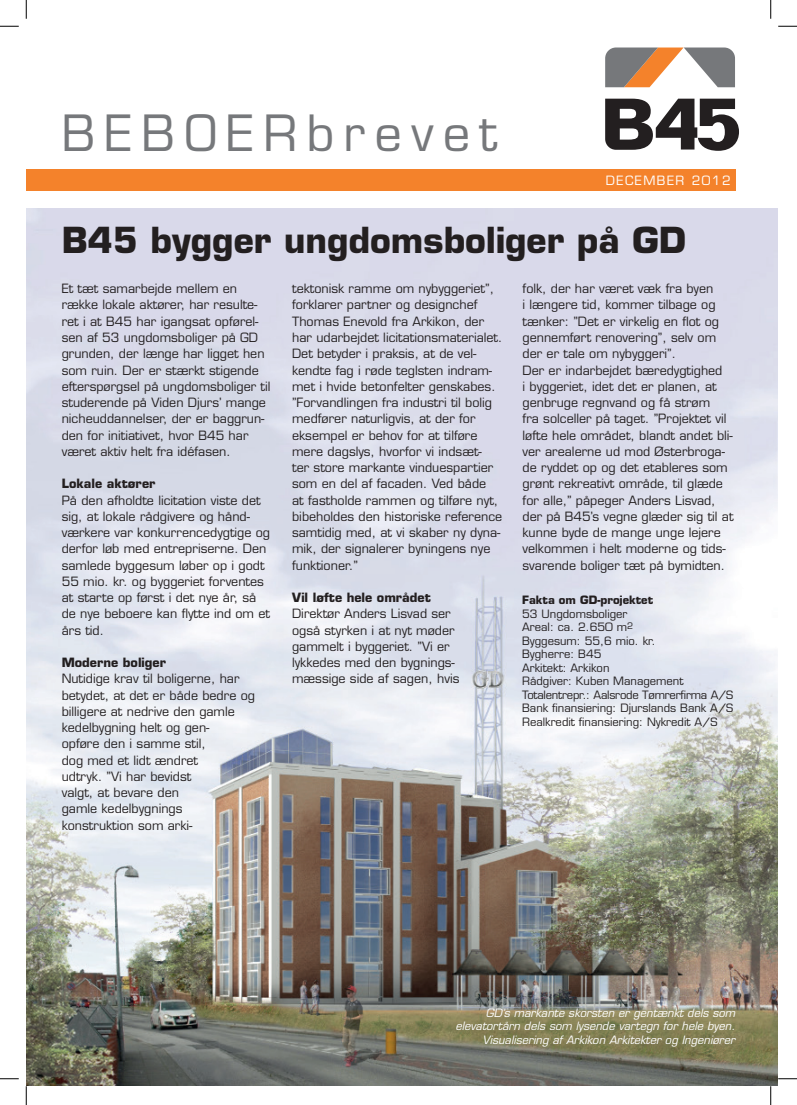
<style>
.page{position:relative;width:797px;height:1105px;background:#fff}
.page>*{position:absolute;margin:0;border:0;box-sizing:border-box;transform-origin:0 0}
.t1{font:48.75px "Eurostile";letter-spacing:.19em;color:#76787b}
.t2{font:700 35px "Eurostile";color:#231f20}
.t3{font:12.5px/16.2px "Eurostile";color:#231f20}
.t4{font:700 12.5px "Eurostile";color:#231f20}
.t5{font:12.5px "Eurostile";letter-spacing:.12em;color:#fff}
.t6{font:11.25px/13.5px "Eurostile";color:#231f20}
.t7{font:italic 11.25px/13.8px "Eurostile";color:#fff;text-align:right}
.t8{font:700 11.25px "Eurostile";color:#231f20}
</style>
<div class="page">
<img style="left:26px;top:209px;width:751px;height:877px">
<svg style="left:605px;top:48px;width:130px;height:39px"></svg>
<svg style="left:605px;top:99px;width:134px;height:52px"></svg>
<div style="left:26px;top:170px;width:709px;height:21px;background:#f4822b"></div>
<svg style="left:0;top:25px;width:19px;height:2px"></svg>
<svg style="left:778px;top:25px;width:19px;height:2px"></svg>
<svg style="left:0;top:1078px;width:19px;height:1px"></svg>
<svg style="left:778px;top:1078px;width:19px;height:1px"></svg>
<svg style="left:25px;top:0;width:2px;height:19px"></svg>
<svg style="left:25px;top:1086px;width:2px;height:19px"></svg>
<svg style="left:770px;top:0;width:1px;height:19px"></svg>
<svg style="left:770px;top:1086px;width:1px;height:19px"></svg>
<h1 class="t1" style="left:62px;top:103px;width:437px">BEBOERbrevet</h1>
<p class="t5" style="left:606px;top:173px;width:126px">DECEMBER 2012</p>
<h2 class="t2" style="left:62px;top:218px;width:626px">B45 bygger ungdomsboliger på GD</h2>
<p class="t3" style="left:62px;top:280px;width:210px">Et tæt samarbejde mellem en række lokale aktører, har resulte&shy;ret i at B45 har igangsat opførel&shy;sen af 53 ungdomsboliger på GD grunden, der længe har ligget hen som ruin. Der er stærkt stigende efterspørgsel på ungdomsboliger til studerende på Viden Djurs’ mange nicheuddannelser, der er baggrun&shy;den for initiativet, hvor B45 har været aktiv helt fra idéfasen.</p>
<p class="t4" style="left:62px;top:476px;width:95px">Lokale aktører</p>
<p class="t3" style="left:62px;top:492px;width:210px">På den afholdte licitation viste det sig, at lokale rådgivere og hånd&shy;værkere var konkurrencedygtige og derfor løb med entrepriserne. Den samlede byggesum løber op i godt<br>55 mio. kr. og byggeriet forventes at starte op først i det nye år, så de nye beboere kan flytte ind om et års tid.</p>
<p class="t4" style="left:62px;top:655px;width:106px">Moderne boliger</p>
<p class="t3" style="left:62px;top:670px;width:195px">Nutidige krav til boligerne, har betydet, at det er både bedre og billigere at nedrive den gamle kedelbygning helt og gen-<br>opføre den i samme stil,<br>dog med et lidt ændret<br>udtryk. ”Vi har bevidst<br>valgt, at bevare den<br>gamle kedelbygnings konstruktion som arki-</p>
<p class="t3" style="left:292px;top:280px;width:212px">tektonisk ramme om nybyggeriet”, forklarer partner og designchef Thomas Enevold fra Arkikon, der har udarbejdet licitationsmaterialet.<br>Det betyder i praksis, at de vel&shy;kendte fag i røde teglsten indram&shy;met i hvide betonfelter genskabes. ”Forvandlingen fra industri til bolig medfører naturligvis, at der for eksempel er behov for at tilføre mere dagslys, hvorfor vi indsæt-<br>ter store markante vinduespartier som en del af facaden. Ved både<br>at fastholde rammen og tilføre nyt, bibeholdes den historiske reference samtidig med, at vi skaber ny dyna&shy;mik, der signalerer byningens nye funktioner.”</p>
<p class="t4" style="left:292px;top:590px;width:140px">Vil løfte hele området</p>
<p class="t3" style="left:292px;top:605px;width:169px">Direktør Anders Lisvad ser også styrken i at nyt møder gammelt i byggeriet. ”Vi er lykkedes med den bygnings&shy;mæssige side af sagen, hvis</p>
<p class="t3" style="left:522px;top:280px;width:212px">folk, der har været væk fra byen<br>i længere tid, kommer tilbage og tænker: ”Det er virkelig en flot og gennemført renovering”, selv om der er tale om nybyggeri”.<br>Der er indarbejdet bæredygtighed<br>i byggeriet, idet det er planen, at genbruge regnvand og få strøm<br>fra solceller på taget. ”Projektet vil løfte hele området, blandt andet bli&shy;ver arealerne ud mod Østerbroga&shy;de ryddet op og det etableres som grønt rekreativt område, til glæde for alle,” påpeger Anders Lisvad, der på B45’s vegne glæder sig til at kunne byde de mange unge lejere velkommen i helt moderne og tids&shy;svarende boliger tæt på bymidten.</p>
<p class="t8" style="left:522px;top:593px;width:132px">Fakta om GD-projektet</p>
<p class="t6" style="left:522px;top:607px;width:213px">53 Ungdomsboliger<br>Areal: ca. 2.650 m<sup>2<br></sup>Byggesum: 55,6 mio. kr.<br>Bygherre: B45<br>Arkitekt: Arkikon<br>Rådgiver: Kuben Management<br>Totalentrepr.: Aalsrode Tømrerfirma A/S<br>Bank finansiering: Djurslands Bank A/S<br>Realkredit finansiering: Nykredit A/S</p>
<p class="t7" style="left:455px;top:1005px;width:281px">GD’s markante skorsten er gentænkt dels som elevatortårn dels som lysende vartegn for hele byen.<br>Visualisering af Arkikon Arkitekter og Ingeniører</p>
</div>
